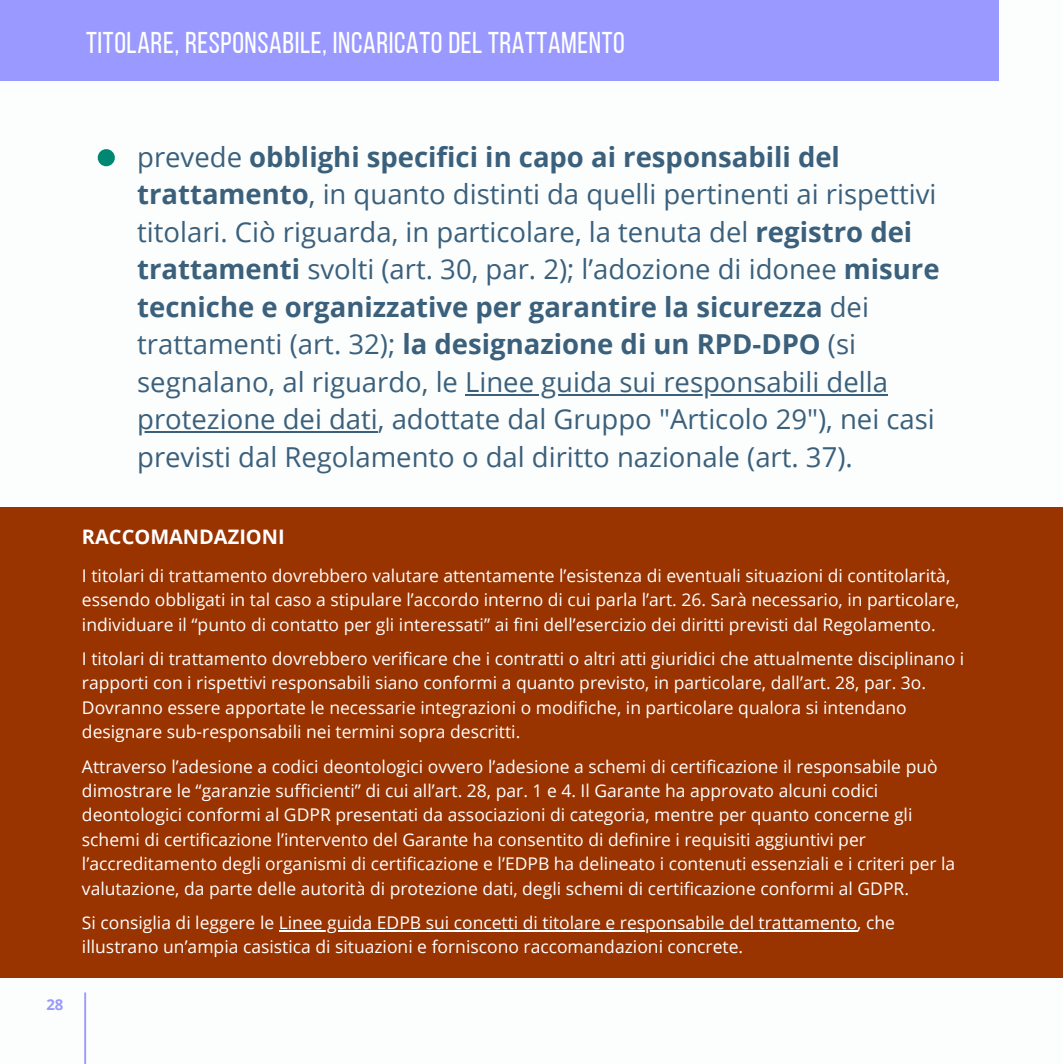
<style>
.page{position:relative;width:1063px;height:1064px;background:#fff}
.page>*{position:absolute;margin:0;border:0;box-sizing:border-box;transform-origin:0 0}
.t1{font:30px "Bebas Neue";letter-spacing:.02em;color:#fff}
.t2{font:27.5px/37.5px "Open Sans";color:#3a607c}
.t3{font:700 20px "Open Sans";color:#fff}
.t4{font:17.5px/24.2px "Open Sans";color:#fff}
.t5{font:700 15px "Open Sans";color:#99f}
.s1{font-weight:700}
</style>
<div class="page">
<div style="left:98px;top:149px;width:17px;height:17px;background:#008772;border-radius:50%"></div>
<hr style="left:465px;top:393px;width:423px;height:2px;background:#3a607c">
<hr style="left:137px;top:431px;width:241px;height:2px;background:#3a607c">
<div style="left:0;top:507px;width:1062px;height:469px;background:#930"></div>
<hr style="left:279px;top:929px;width:578px;height:2px;background:#fff">
<div style="left:0;top:0;width:998px;height:80px;background:#99f"></div>
<hr style="left:84px;top:992px;width:2px;height:70px;background:#99f">
<h1 class="t1" style="left:86px;top:31px;width:540px">TITOLARE, RESPONSABILE, INCARICATO DEL TRATTAMENTO</h1>
<p class="t2" style="left:137px;top:137px;width:804px">prevede <span class="s1">obblighi specifici in capo ai responsabili del trattamento</span>, in quanto distinti da quelli pertinenti ai rispettivi titolari. Ciò riguarda, in particolare, la tenuta del <span class="s1">registro dei trattamenti</span> svolti (art. 30, par. 2); l’adozione di idonee <span class="s1">misure tecniche e organizzative per garantire la sicurezza</span> dei trattamenti (art. 32); <span class="s1">la designazione di un RPD-DPO</span> (si segnalano, al riguardo, le Linee guida sui responsabili della protezione dei dati, adottate dal Gruppo "Articolo 29"), nei casi previsti dal Regolamento o dal diritto nazionale (art. 37).</p>
<p class="t5" style="left:46px;top:993px;width:19px">28</p>
<p class="t3" style="left:82px;top:523px;width:204px">RACCOMANDAZIONI</p>
<p class="t4" style="left:82px;top:563px;width:879px">I titolari di trattamento dovrebbero valutare attentamente l’esistenza di eventuali situazioni di contitolarità, essendo obbligati in tal caso a stipulare l’accordo interno di cui parla l’art. 26. Sarà necessario, in particolare, individuare il “punto di contatto per gli interessati” ai fini dell’esercizio dei diritti previsti dal Regolamento.</p>
<p class="t4" style="left:82px;top:646px;width:883px">I titolari di trattamento dovrebbero verificare che i contratti o altri atti giuridici che attualmente disciplinano i rapporti con i rispettivi responsabili siano conformi a quanto previsto, in particolare, dall’art. 28, par. 3o.<br>Dovranno essere apportate le necessarie integrazioni o modifiche, in particolare qualora si intendano designare sub-responsabili nei termini sopra descritti.</p>
<p class="t4" style="left:82px;top:753px;width:875px">Attraverso l’adesione a codici deontologici ovvero l’adesione a schemi di certificazione il responsabile può dimostrare le “garanzie sufficienti” di cui all’art. 28, par. 1 e 4. Il Garante ha approvato alcuni codici deontologici conformi al GDPR presentati da associazioni di categoria, mentre per quanto concerne gli schemi di certificazione l’intervento del Garante ha consentito di definire i requisiti aggiuntivi per l’accreditamento degli organismi di certificazione e l’EDPB ha delineato i contenuti essenziali e i criteri per la valutazione, da parte delle autorità di protezione dati, degli schemi di certificazione conformi al GDPR.</p>
<p class="t4" style="left:82px;top:909px;width:814px">Si consiglia di leggere le Linee guida EDPB sui concetti di titolare e responsabile del trattamento, che illustrano un’ampia casistica di situazioni e forniscono raccomandazioni concrete.</p>
</div>
